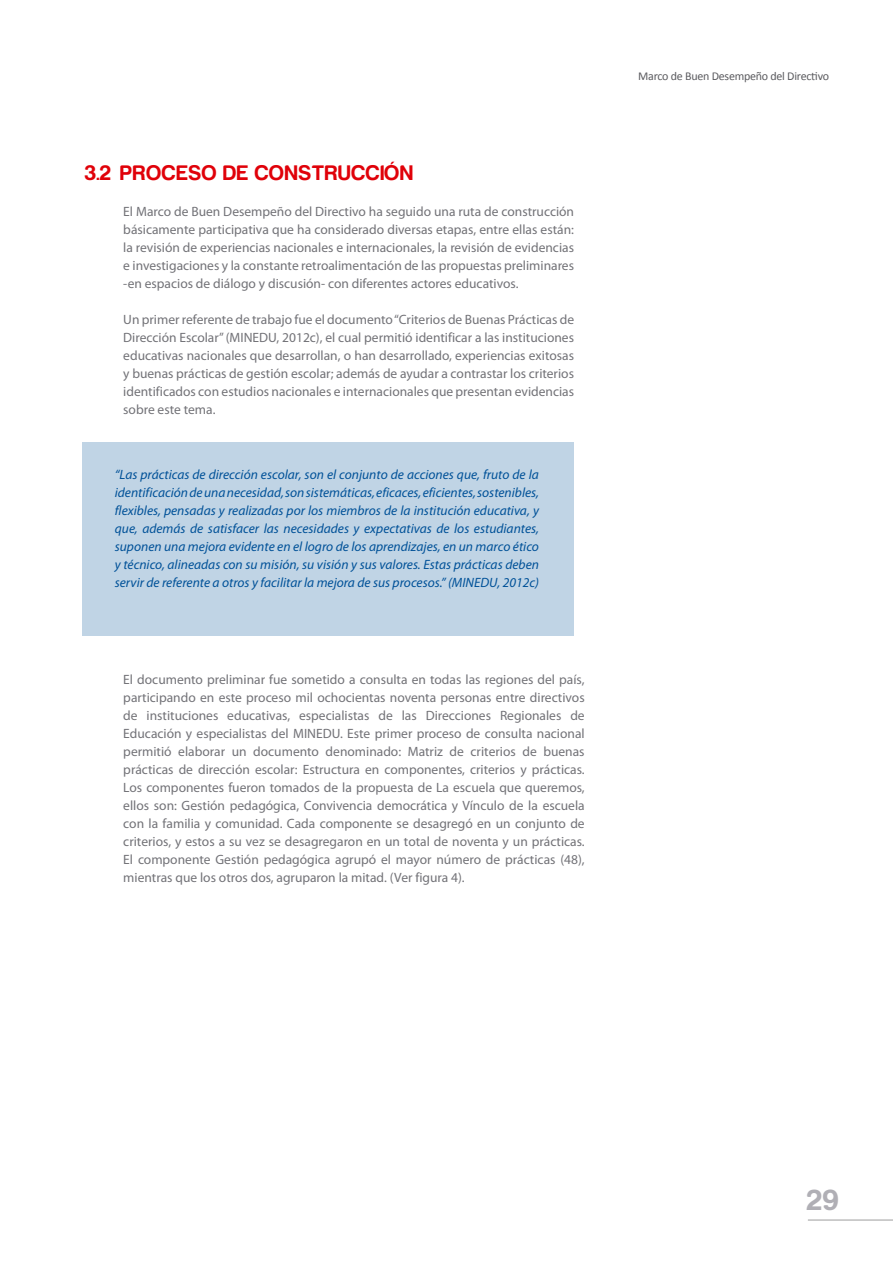
<style>
.page{position:relative;width:893px;height:1263px;background:#fff}
.page>*{position:absolute;margin:0;border:0;box-sizing:border-box;transform-origin:0 0}
.t1{font:700 30px "Harabara";color:#b0afb5}
.t2{font:700 21.75px "Harabara";letter-spacing:.04em;color:#e00109}
.t3{font:13.5px/18px "Myriad Pro";color:#727277;text-align:justify}
.t4{font:italic 13.5px/18px "Myriad Pro";color:#005198;text-align:justify}
.t5{font:12px "Calibri";letter-spacing:-.02em;color:#5b5b5f}
</style>
<div class="page">
<hr style="left:808px;top:1220px;width:85px;height:1px;background:#000">
<div style="left:83px;top:442px;width:491px;height:193px;background:#c0d4e5"></div>
<h2 class="t2" style="left:85px;top:162px;width:329px">3.2 PROCESO DE CONSTRUCCIÓN</h2>
<p class="t3" style="left:123px;top:203px;width:452px">El Marco de Buen Desempeño del Directivo ha seguido una ruta de construcción básicamente participativa que ha considerado diversas etapas, entre ellas están: la revisión de experiencias nacionales e internacionales, la revisión de evidencias e investigaciones y la constante retroalimentación de las propuestas preliminares -en espacios de diálogo y discusión- con diferentes actores educativos.</p>
<p class="t3" style="left:123px;top:311px;width:452px">Un primer referente de trabajo fue el documento “Criterios de Buenas Prácticas de Dirección Escolar” (MINEDU, 2012c), el cual permitió identificar a las instituciones educativas nacionales que desarrollan, o han desarrollado, experiencias exitosas y buenas prácticas de gestión escolar; además de ayudar a contrastar los criterios identificados con estudios nacionales e internacionales que presentan evidencias sobre este tema.</p>
<p class="t4" style="left:115px;top:465px;width:426px">“Las prácticas de dirección escolar, son el conjunto de acciones que, fruto de la identificación de una necesidad, son sistemáticas, eficaces, eficientes, sostenibles, flexibles, pensadas y realizadas por los miembros de la institución educativa, y que, además de satisfacer las necesidades y expectativas de los estudiantes, suponen una mejora evidente en el logro de los aprendizajes, en un marco ético y técnico, alineadas con su misión, su visión y sus valores. Estas prácticas deben servir de referente a otros y facilitar la mejora de sus procesos.” (MINEDU, 2012c)</p>
<p class="t3" style="left:123px;top:670px;width:463px">El documento preliminar fue sometido a consulta en todas las regiones del país, participando en este proceso mil ochocientas noventa personas entre directivos de instituciones educativas, especialistas de las Direcciones Regionales de Educación y especialistas del MINEDU. Este primer proceso de consulta nacional permitió elaborar un documento denominado: Matriz de criterios de buenas prácticas de dirección escolar: Estructura en componentes, criterios y prácticas.<br>Los componentes fueron tomados de la propuesta de La escuela que queremos, ellos son: Gestión pedagógica, Convivencia democrática y Vínculo de la escuela con la familia y comunidad. Cada componente se desagregó en un conjunto de criterios, y estos a su vez se desagregaron en un total de noventa y un prácticas.<br>El componente Gestión pedagógica agrupó el mayor número de prácticas (48), mientras que los otros dos, agruparon la mitad. (Ver figura 4).</p>
<p class="t5" style="left:638px;top:69px;width:192px">Marco de Buen Desempeño del Directivo</p>
<h1 class="t1" style="left:807px;top:1184px;width:33px">29</h1>
</div>
